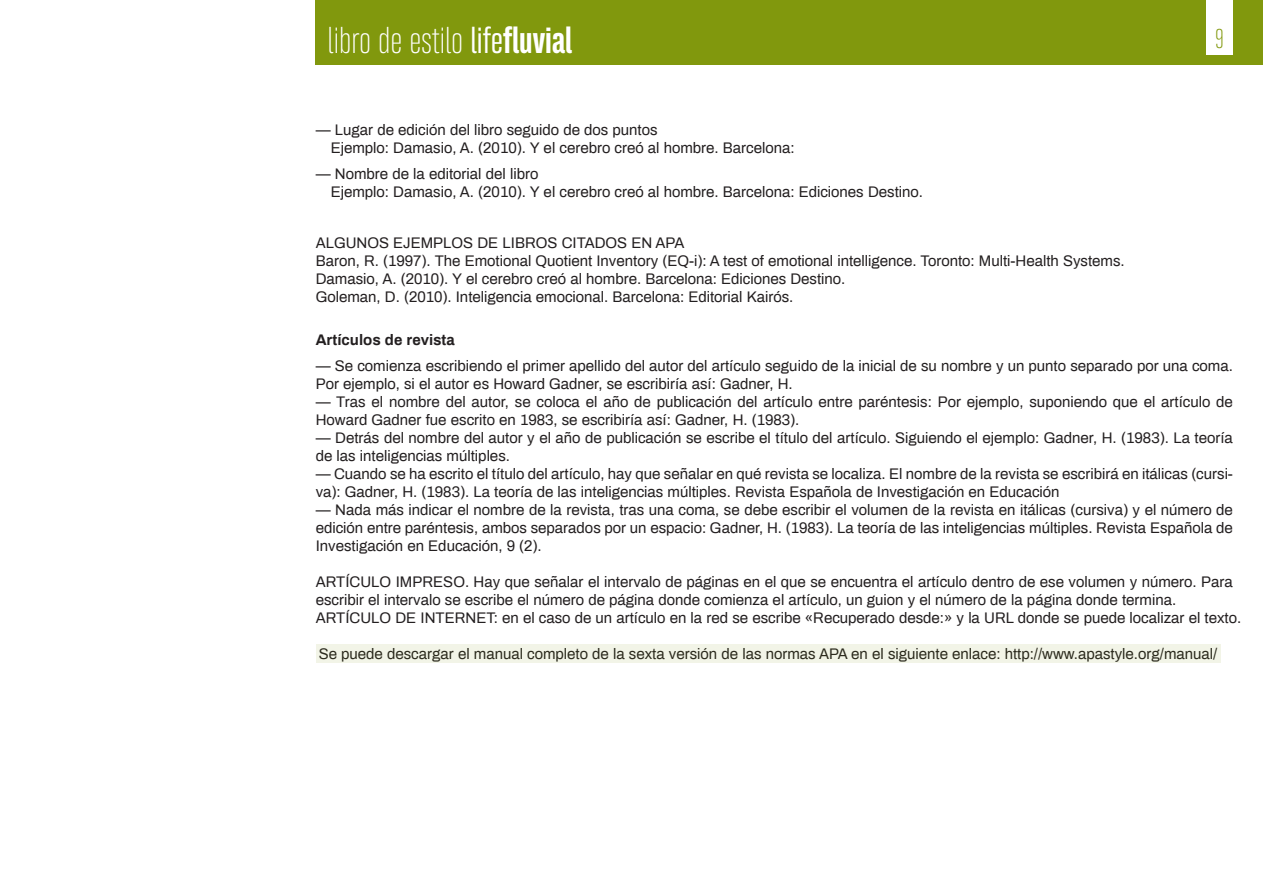
<style>
.page{position:relative;width:1263px;height:893px;background:#fff}
.page>*{position:absolute;margin:0;border:0;box-sizing:border-box;transform-origin:0 0}
.t1{font:300 33px "Bw Stretch";color:#fff}
.t2{font:300 24px "Bw Stretch";color:#81980d}
.t3{font:15px/18px "Archivo";color:#231f20}
.t4{font:700 15px "Archivo";color:#231f20}
.s1{font-weight:400}
.s2{font-weight:900}
</style>
<div class="page">
<div style="left:316px;top:0;width:947px;height:65px;background:#81980d"></div>
<div style="left:1206px;top:0;width:27px;height:55px;background:#fff"></div>
<div style="left:316px;top:644px;width:904px;height:18px;background:#f2f4e7"></div>
<h1 class="t1" style="left:327px;top:20px;width:246px">libro de estilo <span class="s1">life</span><span class="s2">fluvial</span></h1>
<h2 class="t2" style="left:1215px;top:24px;width:11px">9</h2>
<p class="t3" style="left:331px;top:120px;width:465px;text-indent:-15px">— Lugar de edición del libro seguido de dos puntos<br>Ejemplo: Damasio, A. (2010). Y el cerebro creó al hombre. Barcelona:</p>
<p class="t3" style="left:331px;top:164px;width:594px;text-indent:-15px">— Nombre de la editorial del libro<br>Ejemplo: Damasio, A. (2010). Y el cerebro creó al hombre. Barcelona: Ediciones Destino.</p>
<p class="t3" style="left:316px;top:233px;width:810px">ALGUNOS EJEMPLOS DE LIBROS CITADOS EN APA<br>Baron, R. (1997). The Emotional Quotient Inventory (EQ-i): A test of emotional intelligence. Toronto: Multi-Health Systems.<br>Damasio, A. (2010). Y el cerebro creó al hombre. Barcelona: Ediciones Destino.<br>Goleman, D. (2010). Inteligencia emocional. Barcelona: Editorial Kairós.</p>
<p class="t4" style="left:316px;top:329px;width:141px">Artículos de revista</p>
<p class="t3" style="left:316px;top:356px;width:919px">— Se comienza escribiendo el primer apellido del autor del artículo seguido de la inicial de su nombre y un punto separado por una coma.<br>Por ejemplo, si el autor es Howard Gadner, se escribiría así: Gadner, H.</p>
<p class="t3" style="left:316px;top:392px;width:919px">— Tras el nombre del autor, se coloca el año de publicación del artículo entre paréntesis: Por ejemplo, suponiendo que el artículo de<br>Howard Gadner fue escrito en 1983, se escribiría así: Gadner, H. (1983).</p>
<p class="t3" style="left:316px;top:428px;width:919px">— Detrás del nombre del autor y el año de publicación se escribe el título del artículo. Siguiendo el ejemplo: Gadner, H. (1983). La teoría de las inteligencias múltiples.</p>
<p class="t3" style="left:316px;top:464px;width:919px">— Cuando se ha escrito el título del artículo, hay que señalar en qué revista se localiza. El nombre de la revista se escribirá en itálicas (cursi&shy;va): Gadner, H. (1983). La teoría de las inteligencias múltiples. Revista Española de Investigación en Educación</p>
<p class="t3" style="left:316px;top:500px;width:919px;text-align:justify">— Nada más indicar el nombre de la revista, tras una coma, se debe escribir el volumen de la revista en itálicas (cursiva) y el número de edición entre paréntesis, ambos separados por un espacio: Gadner, H. (1983). La teoría de las inteligencias múltiples. Revista Española de Investigación en Educación, 9 (2).</p>
<p class="t3" style="left:316px;top:572px;width:927px">ARTÍCULO IMPRESO. Hay que señalar el intervalo de páginas en el que se encuentra el artículo dentro de ese volumen y número. Para escribir el intervalo se escribe el número de página donde comienza el artículo, un guion y el número de la página donde termina.<br>ARTÍCULO DE INTERNET: en el caso de un artículo en la red se escribe «Recuperado desde:» y la URL donde se puede localizar el texto.</p>
<p class="t3" style="left:319px;top:644px;width:900px">Se puede descargar el manual completo de la sexta versión de las normas APA en el siguiente enlace: http://www.apastyle.org/manual/</p>
</div>
